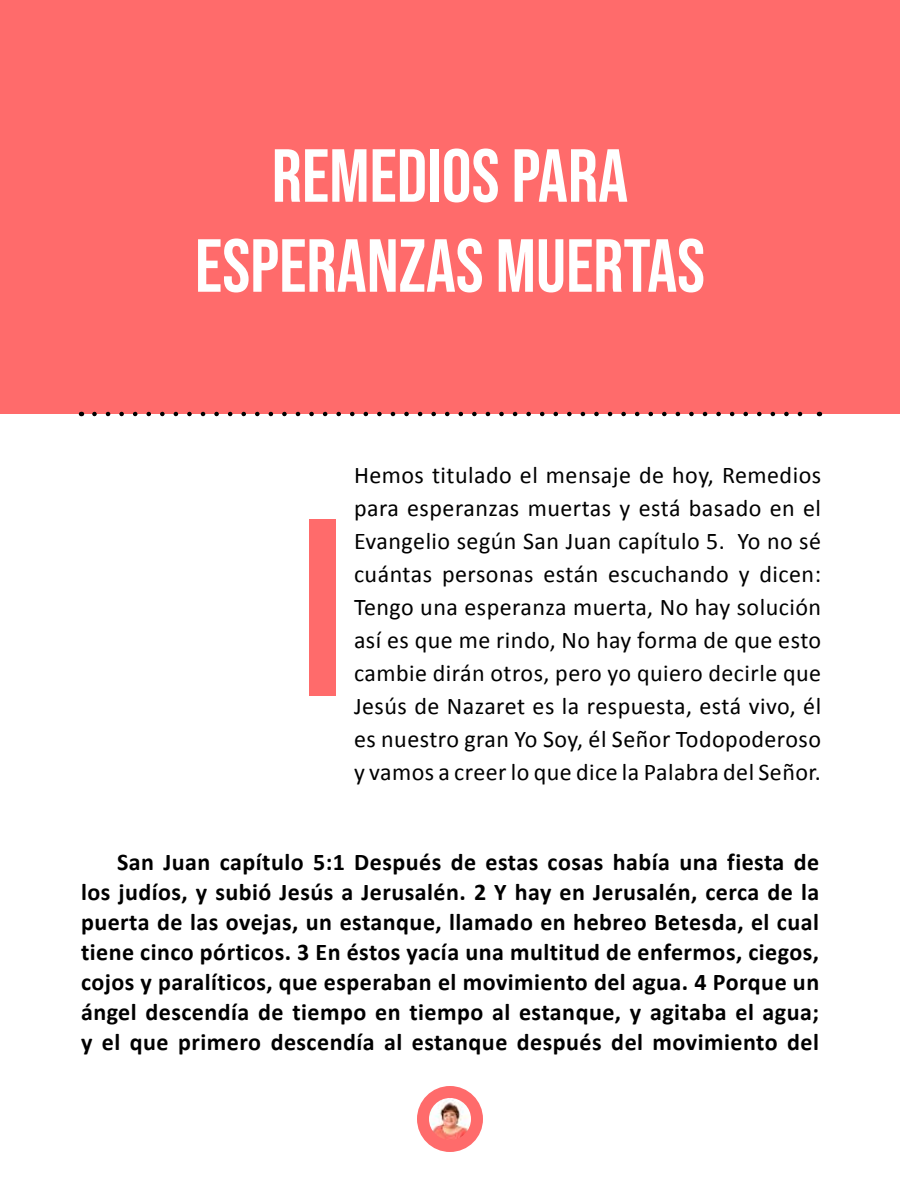
<style>
.page{position:relative;width:900px;height:1200px;background:#fff}
.page>*{position:absolute;margin:0;border:0;box-sizing:border-box;transform-origin:0 0}
.t1{font:75px/90px "Bebas Neue";color:#fff;text-align:center}
.t2{font:700 24px/30px "Calibri";letter-spacing:.02em;color:#000;text-align:justify}
.t3{font:24px/33px "Calibri";letter-spacing:.02em;color:#000;text-align:justify}
</style>
<div class="page">
<div style="left:0;top:0;width:900px;height:414px;background:#ff6b6b"></div>
<div style="left:309px;top:519px;width:27px;height:177px;background:#ff6b6b"></div>
<svg style="left:94px;top:412px;width:709px;height:4px"></svg>
<div style="left:417px;top:1086px;width:66px;height:66px;background:#ff6b6b;border-radius:50%"></div>
<img style="left:429px;top:1098px;width:42px;height:42px;border-radius:21px">
<h1 class="t1" style="left:195px;top:130px;width:512px">REMEDIOS PARA<br>ESPERANZAS MUERTAS</h1>
<p class="t3" style="left:354px;top:459px;width:469px">Hemos titulado el mensaje de hoy, Remedios para esperanzas muertas y está basado en el Evangelio según San Juan capítulo 5. Yo no sé cuántas personas están escuchando y dicen:<br>Tengo una esperanza muerta, No hay solución así es que me rindo, No hay forma de que esto cambie dirán otros, pero yo quiero decirle que Jesús de Nazaret es la respuesta, está vivo, él es nuestro gran Yo Soy, él Señor Todopoderoso y vamos a creer lo que dice la Palabra del Señor.</p>
<p class="t2" style="left:81px;top:847px;width:740px;text-indent:36px">San Juan capítulo 5:1 Después de estas cosas había una fiesta de los judíos, y subió Jesús a Jerusalén. 2 Y hay en Jerusalén, cerca de la puerta de las ovejas, un estanque, llamado en hebreo Betesda, el cual tiene cinco pórticos. 3 En éstos yacía una multitud de enfermos, ciegos, cojos y paralíticos, que esperaban el movimiento del agua. 4 Porque un ángel descendía de tiempo en tiempo al estanque, y agitaba el agua; y el que primero descendía al estanque después del movimiento del</p>
</div>
